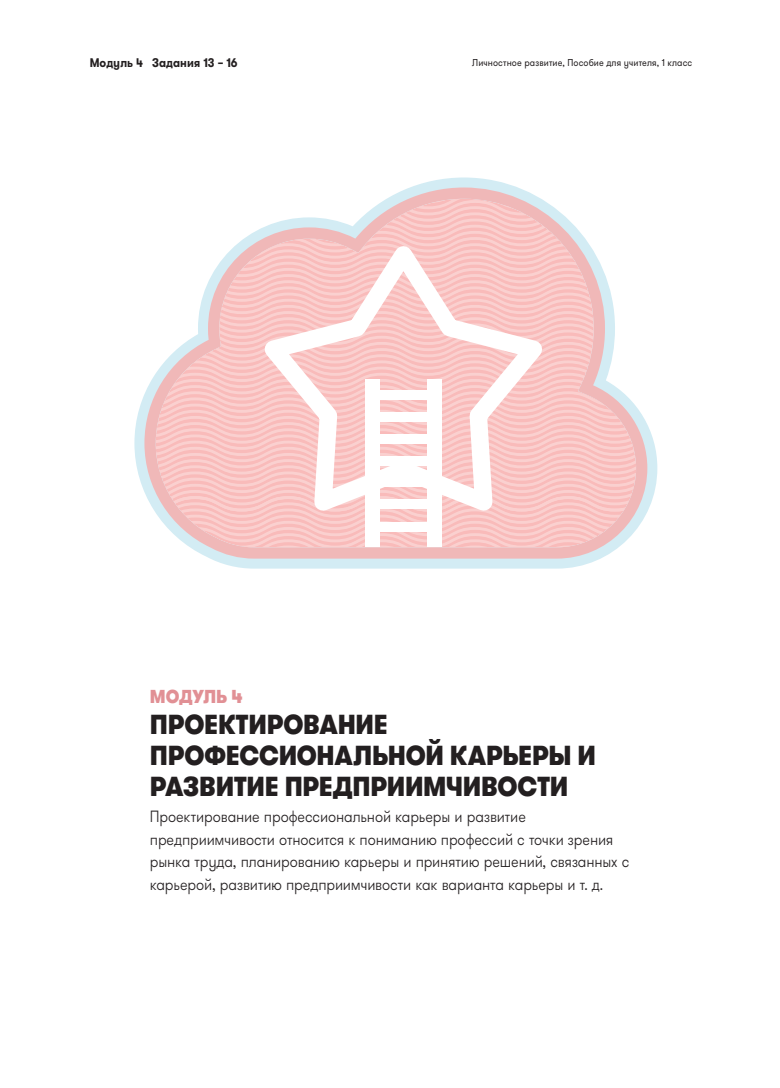
<style>
.page{position:relative;width:780px;height:1088px;background:#fff}
.page>*{position:absolute;margin:0;border:0;box-sizing:border-box;transform-origin:0 0}
.t1{font:900 27.5px/31.2px "GT Walsheim Pro";letter-spacing:-.01em;color:#231f20;scale:.9 1}
.t2{font:900 18.75px "GT Walsheim Pro";letter-spacing:-.015em;color:#e19095;scale:.9 1}
.t3{font:300 16.25px/22.5px "GT Walsheim Pro";letter-spacing:-.01em;color:#231f20;scale:.9 1}
.t4{font:700 12.5px "GT Walsheim Pro";letter-spacing:.005em;color:#231f20;scale:.9 1}
.t5{font:10px "GT Walsheim Pro";letter-spacing:.01em;color:#231f20;scale:.9 1}
</style>
<div class="page">
<svg style="left:134px;top:177px;width:523px;height:392px"></svg>
<svg style="left:144px;top:187px;width:503px;height:372px"></svg>
<p class="t4" style="left:90px;top:54px;width:166px">Модуль 4 Задания 13 – 16</p>
<p class="t5" style="left:472px;top:57px;width:246px">Личностное развитие, Пособие для учителя, 1 класс</p>
<p class="t2" style="left:150px;top:683px;width:104px">МОДУЛЬ 4</p>
<h1 class="t1" style="left:150px;top:708px;width:497px">ПРОЕКТИРОВАНИЕ<br>ПРОФЕССИОНАЛЬНОЙ КАРЬЕРЫ И<br>РАЗВИТИЕ ПРЕДПРИИМЧИВОСТИ</h1>
<p class="t3" style="left:150px;top:806px;width:534px">Проектирование профессиональной карьеры и развитие предприимчивости относится к пониманию профессий с точки зрения рынка труда, планированию карьеры и принятию решений, связанных с карьерой, развитию предприимчивости как варианта карьеры и т. д.</p>
</div>
